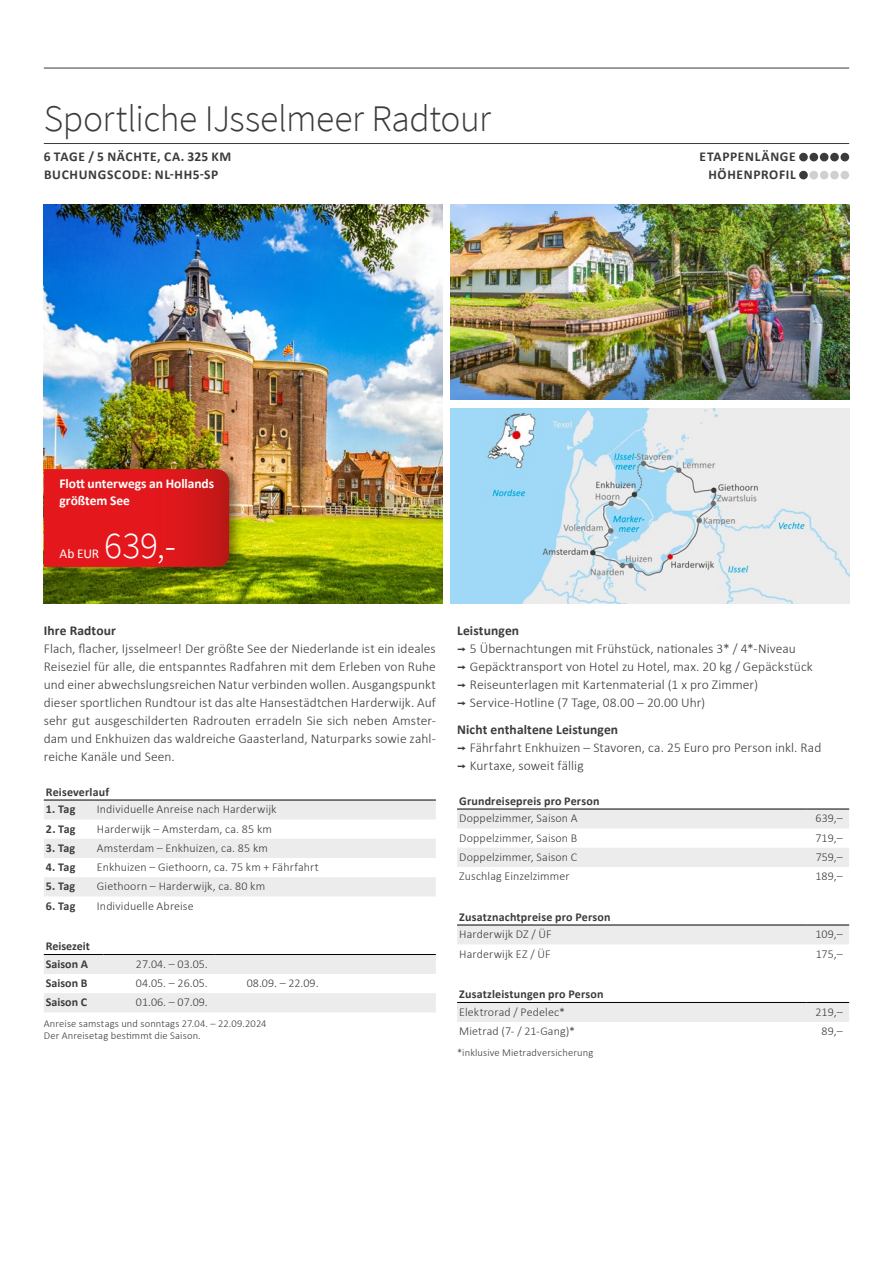
<style>
.page{position:relative;width:893px;height:1263px;background:#fff}
.page>*{position:absolute;margin:0;border:0;box-sizing:border-box;transform-origin:0 0}
.t1{font:300 37.5px "Source Sans Pro";letter-spacing:-.01em;color:#3b3b3a}
.t2{font:300 37.5px "Source Sans Pro";color:#fff}
.t3{font:300 13.5px/18px "Calibri";letter-spacing:.005em;color:#3b3b3a}
.t4{font:700 13.5px/18px "Calibri";letter-spacing:.05em;color:#3b3b3a}
.t5{font:700 13.5px/17.2px "Calibri";letter-spacing:-.005em;color:#fff}
.t6{font:700 13.5px "Calibri";letter-spacing:.01em;color:#3b3b3a}
.t7{font:13.5px "Calibri";color:#fff}
.t8{font:300 12px "Calibri";letter-spacing:.01em;color:#3b3b3a}
.t9{font:700 12px/17.7px "Calibri";letter-spacing:.015em;color:#3b3b3a}
.t10{font:300 10.5px/12px "Calibri";letter-spacing:.015em;color:#3b3b3a}
.s1{font-weight:700}
.s2{font-family:"Interstate";font-weight:400}
</style>
<div class="page">
<img style="left:44px;top:204px;width:398px;height:400px">
<img style="left:451px;top:204px;width:398px;height:196px">
<img style="left:451px;top:408px;width:398px;height:196px">
<div style="left:40px;top:463px;width:204px;height:116px;background:#000;opacity:.45"></div>
<svg style="left:44px;top:469px;width:185px;height:98px;background:#dc171b"></svg>
<hr style="left:44px;top:143px;width:805px;height:1px;background:#3b3b3a">
<hr style="left:44px;top:68px;width:805px;height:1px;background:#3b3b3a">
<div style="left:799px;top:153px;width:9px;height:8px;background:#3b3b3a;border-radius:50%"></div>
<div style="left:809px;top:153px;width:9px;height:8px;background:#3b3b3a;border-radius:50%"></div>
<div style="left:820px;top:153px;width:8px;height:8px;background:#3b3b3a;border-radius:50%"></div>
<div style="left:830px;top:153px;width:9px;height:8px;background:#3b3b3a;border-radius:50%"></div>
<div style="left:840px;top:153px;width:9px;height:8px;background:#3b3b3a;border-radius:50%"></div>
<div style="left:799px;top:171px;width:9px;height:8px;background:#3b3b3a;border-radius:50%"></div>
<div style="left:809px;top:171px;width:9px;height:8px;background:#cfd0d0;border-radius:50%"></div>
<div style="left:820px;top:171px;width:8px;height:8px;background:#cfd0d0;border-radius:50%"></div>
<div style="left:830px;top:171px;width:9px;height:8px;background:#cfd0d0;border-radius:50%"></div>
<div style="left:840px;top:171px;width:9px;height:8px;background:#cfd0d0;border-radius:50%"></div>
<svg style="left:44px;top:801px;width:392px;height:95px"></svg>
<hr style="left:44px;top:800px;width:51px;height:1px;background:#000">
<hr style="left:95px;top:800px;width:341px;height:1px;background:#000">
<svg style="left:44px;top:955px;width:392px;height:57px"></svg>
<hr style="left:44px;top:954px;width:59px;height:1px;background:#000">
<hr style="left:103px;top:954px;width:111px;height:1px;background:#000">
<hr style="left:214px;top:954px;width:111px;height:1px;background:#000">
<hr style="left:325px;top:954px;width:111px;height:1px;background:#000">
<svg style="left:457px;top:810px;width:392px;height:57px"></svg>
<hr style="left:457px;top:809px;width:349px;height:1px;background:#000">
<hr style="left:806px;top:809px;width:43px;height:1px;background:#000">
<div style="left:457px;top:926px;width:392px;height:18px;background:#ececed"></div>
<hr style="left:457px;top:925px;width:349px;height:1px;background:#000">
<hr style="left:806px;top:925px;width:43px;height:1px;background:#000">
<div style="left:457px;top:1003px;width:392px;height:19px;background:#ececed"></div>
<hr style="left:457px;top:1002px;width:349px;height:1px;background:#000">
<hr style="left:806px;top:1002px;width:43px;height:1px;background:#000">
<h1 class="t1" style="left:44px;top:96px;width:449px">Sportliche IJsselmeer Radtour</h1>
<p class="t4" style="left:44px;top:147px;width:189px">6 TAGE / 5 NÄCHTE, CA. 325 KM<br>BUCHUNGSCODE: NL-HH5-SP</p>
<p class="t5" style="left:60px;top:474px;width:156px">Flott unterwegs an Hollands größtem See</p>
<h1 class="t2" style="left:104px;top:522px;width:73px">639,-</h1>
<p class="t7" style="left:60px;top:544px;width:41px">Ab EUR</p>
<p class="t4" style="left:700px;top:147px;width:98px;text-align:right">ETAPPENLÄNGE<br>HÖHENPROFIL</p>
<p class="t6" style="left:44px;top:621px;width:74px">Ihre Radtour</p>
<p class="t3" style="left:44px;top:640px;width:394px;text-align:justify">Flach, flacher, Ijsselmeer! Der größte See der Niederlande ist ein ideales Reiseziel für alle, die entspanntes Radfahren mit dem Erleben von Ruhe und einer abwechslungsreichen Natur verbinden wollen. Ausgangspunkt dieser sportlichen Rundtour ist das alte Hansestädtchen Harderwijk. Auf sehr gut ausgeschilderten Radrouten erradeln Sie sich neben Amster&shy;dam und Enkhuizen das waldreiche Gaasterland, Naturparks sowie zahl&shy;reiche Kanäle und Seen.</p>
<p class="t9" style="left:46px;top:782px;width:65px">Reiseverlauf</p>
<p class="t9" style="left:46px;top:800px;width:31px">1. Tag</p>
<p class="t8" style="left:97px;top:802px;width:181px">Individuelle Anreise nach Harderwijk</p>
<p class="t9" style="left:46px;top:819px;width:31px">2. Tag</p>
<p class="t8" style="left:97px;top:821px;width:177px">Harderwijk – Amsterdam, ca. 85 km</p>
<p class="t9" style="left:46px;top:839px;width:31px">3. Tag</p>
<p class="t8" style="left:97px;top:840px;width:172px">Amsterdam – Enkhuizen, ca. 85 km</p>
<p class="t9" style="left:46px;top:858px;width:31px">4. Tag</p>
<p class="t8" style="left:97px;top:860px;width:223px">Enkhuizen – Giethoorn, ca. 75 km + Fährfahrt</p>
<p class="t9" style="left:46px;top:877px;width:31px">5. Tag</p>
<p class="t8" style="left:97px;top:879px;width:170px">Giethoorn – Harderwijk, ca. 80 km</p>
<p class="t9" style="left:46px;top:896px;width:31px">6. Tag</p>
<p class="t8" style="left:97px;top:898px;width:98px">Individuelle Abreise</p>
<p class="t9" style="left:46px;top:937px;width:45px">Reisezeit<br>Saison A</p>
<p class="t8" style="left:136px;top:956px;width:73px">27.04. – 03.05.</p>
<p class="t9" style="left:46px;top:974px;width:43px">Saison B</p>
<p class="t8" style="left:136px;top:976px;width:73px">04.05. – 26.05.</p>
<p class="t8" style="left:247px;top:976px;width:73px">08.09. – 22.09.</p>
<p class="t9" style="left:46px;top:993px;width:43px">Saison C</p>
<p class="t8" style="left:136px;top:995px;width:73px">01.06. – 07.09.</p>
<p class="t10" style="left:44px;top:1017px;width:224px">Anreise samstags und sonntags 27.04. – 22.09.2024<br>Der Anreisetag bestimmt die Saison.</p>
<p class="t3" style="left:457px;top:622px;width:357px"><span class="s1">Leistungen<br></span><span class="s2">¬</span> 5 Übernachtungen mit Frühstück, nationales 3* / 4*-Niveau<br><span class="s2">¬</span> Gepäcktransport von Hotel zu Hotel, max. 20 kg / Gepäckstück <span class="s2">¬</span> Reiseunterlagen mit Kartenmaterial (1 x pro Zimmer)<br><span class="s2">¬</span> Service-Hotline (7 Tage, 08.00 – 20.00 Uhr)</p>
<p class="t3" style="left:457px;top:721px;width:366px"><span class="s1">Nicht enthaltene Leistungen<br></span><span class="s2">¬</span> Fährfahrt Enkhuizen – Stavoren, ca. 25 Euro pro Person inkl. Rad <span class="s2">¬</span> Kurtaxe, soweit fällig</p>
<p class="t9" style="left:459px;top:791px;width:142px">Grundreisepreis pro Person</p>
<p class="t8" style="left:459px;top:811px;width:120px">Doppelzimmer, Saison A</p>
<p class="t8" style="left:815px;top:811px;width:29px">639,–</p>
<p class="t8" style="left:459px;top:830px;width:120px">Doppelzimmer, Saison B</p>
<p class="t8" style="left:816px;top:830px;width:29px">719,–</p>
<p class="t8" style="left:459px;top:849px;width:120px">Doppelzimmer, Saison C</p>
<p class="t8" style="left:816px;top:849px;width:29px">759,–</p>
<p class="t8" style="left:459px;top:869px;width:112px">Zuschlag Einzelzimmer</p>
<p class="t8" style="left:815px;top:869px;width:29px">189,–</p>
<p class="t9" style="left:459px;top:907px;width:153px">Zusatznachtpreise pro Person</p>
<p class="t8" style="left:459px;top:927px;width:94px">Harderwijk DZ / ÜF</p>
<p class="t8" style="left:815px;top:927px;width:29px">109,–</p>
<p class="t8" style="left:459px;top:946px;width:93px">Harderwijk EZ / ÜF</p>
<p class="t8" style="left:816px;top:946px;width:28px">175,–</p>
<p class="t9" style="left:459px;top:985px;width:146px">Zusatzleistungen pro Person</p>
<p class="t8" style="left:459px;top:1004px;width:107px">Elektrorad / Pedelec*</p>
<p class="t8" style="left:816px;top:1004px;width:29px">219,–</p>
<p class="t8" style="left:459px;top:1024px;width:117px">Mietrad (7- / 21-Gang)*</p>
<p class="t8" style="left:822px;top:1024px;width:23px">89,–</p>
<p class="t10" style="left:457px;top:1046px;width:138px">*inklusive Mietradversicherung</p>
</div>
